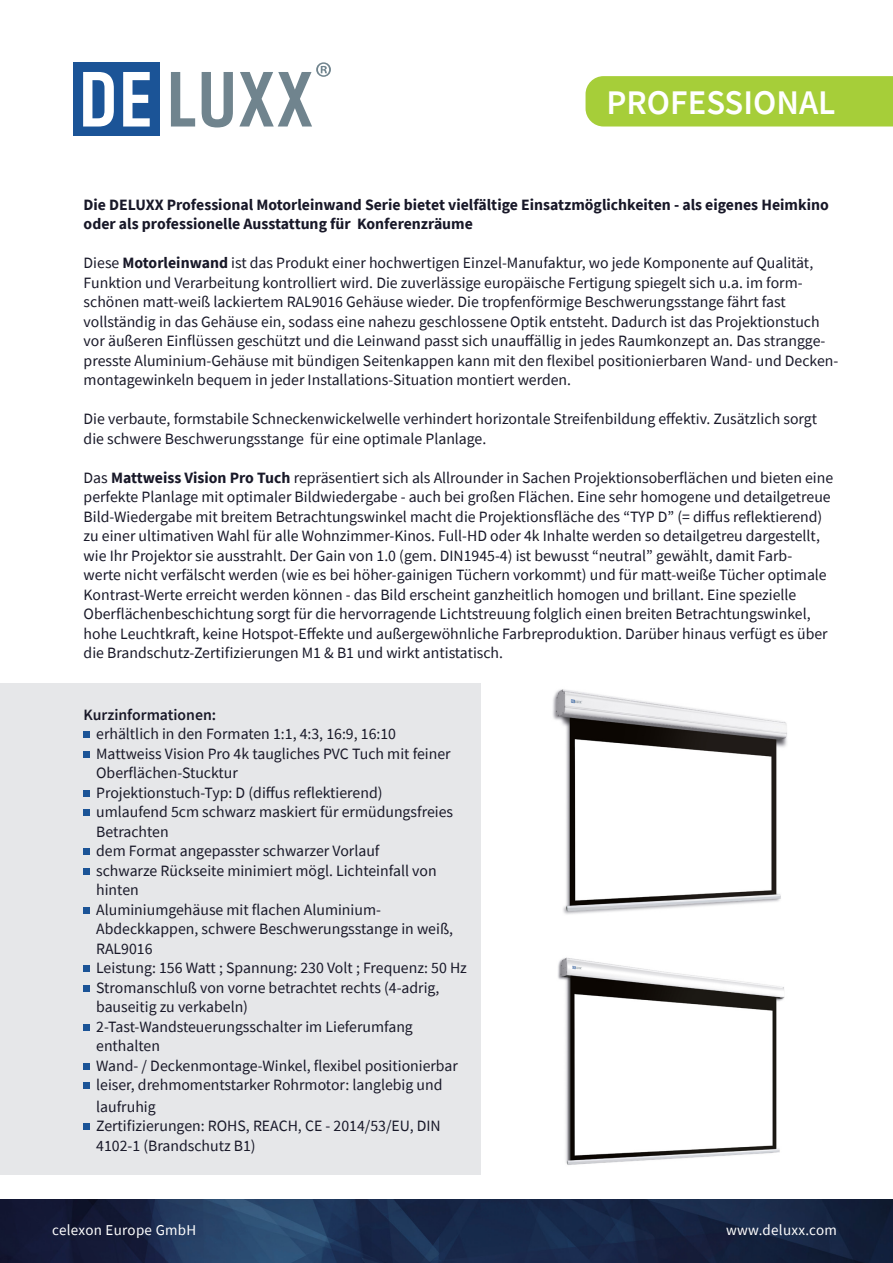
<style>
.page{position:relative;width:893px;height:1263px;background:#fff}
.page>*{position:absolute;margin:0;border:0;box-sizing:border-box;transform-origin:0 0}
.t1{font:600 34.5px "Source Sans Pro";color:#fff}
.t2{font:15.75px/19.5px "Source Sans Pro";color:#181828}
.t3{font:700 15.75px/19.5px "Source Sans Pro";color:#181828}
.t4{font:600 15.75px "Source Sans Pro";color:#181828}
.t5{font:15px "Source Sans Pro";letter-spacing:.02em;color:#fff}
.s1{font-weight:700}
</style>
<div class="page">
<img style="left:0;top:1199px;width:893px;height:64px">
<div style="left:74px;top:62px;width:86px;height:74px;background:#1b5497"></div>
<svg style="left:83px;top:72px;width:31px;height:55px"></svg>
<svg style="left:123px;top:72px;width:27px;height:55px"></svg>
<svg style="left:171px;top:72px;width:24px;height:55px"></svg>
<svg style="left:202px;top:72px;width:31px;height:55px"></svg>
<svg style="left:239px;top:62px;width:92px;height:65px"></svg>
<div style="left:585px;top:76px;width:308px;height:50px;background:#a6ce39"></div>
<img style="left:552px;top:689px;width:235px;height:226px">
<img style="left:558px;top:957px;width:227px;height:208px">
<div style="left:0;top:684px;width:480px;height:491px;background:#e6e7e9"></div>
<div style="left:84px;top:731px;width:6px;height:7px;background:#1b5497"></div>
<svg style="left:84px;top:751px;width:6px;height:6px"></svg>
<svg style="left:84px;top:790px;width:6px;height:6px"></svg>
<div style="left:84px;top:809px;width:6px;height:7px;background:#1b5497"></div>
<div style="left:84px;top:848px;width:6px;height:7px;background:#1b5497"></div>
<svg style="left:84px;top:868px;width:6px;height:6px"></svg>
<svg style="left:84px;top:907px;width:6px;height:6px"></svg>
<div style="left:84px;top:965px;width:6px;height:7px;background:#1b5497"></div>
<svg style="left:84px;top:985px;width:6px;height:6px"></svg>
<svg style="left:84px;top:1024px;width:6px;height:6px"></svg>
<svg style="left:84px;top:1063px;width:6px;height:6px"></svg>
<div style="left:84px;top:1082px;width:6px;height:7px;background:#1b5497"></div>
<div style="left:84px;top:1123px;width:6px;height:7px;background:#1b5497"></div>
<h1 class="t1" style="left:606px;top:80px;width:231px">PROFESSIONAL</h1>
<p class="t3" style="left:84px;top:194px;width:747px">Die DELUXX Professional Motorleinwand Serie bietet vielfältige Einsatzmöglichkeiten - als eigenes Heimkino oder als professionelle Ausstattung für Konferenzräume</p>
<p class="t2" style="left:84px;top:253px;width:756px">Diese <span class="s1">Motorleinwand</span> ist das Produkt einer hochwertigen Einzel-Manufaktur, wo jede Komponente auf Qualität, Funktion und Verarbeitung kontrolliert wird. Die zuverlässige europäische Fertigung spiegelt sich u.a. im form&shy;schönen matt-weiß lackiertem RAL9016 Gehäuse wieder. Die tropfenförmige Beschwerungsstange fährt fast vollständig in das Gehäuse ein, sodass eine nahezu geschlossene Optik entsteht. Dadurch ist das Projektionstuch vor äußeren Einflüssen geschützt und die Leinwand passt sich unauffällig in jedes Raumkonzept an. Das strangge&shy;presste Aluminium-Gehäuse mit bündigen Seitenkappen kann mit den flexibel positionierbaren Wand- und Decken&shy;montagewinkeln bequem in jeder Installations-Situation montiert werden.</p>
<p class="t2" style="left:84px;top:409px;width:735px">Die verbaute, formstabile Schneckenwickelwelle verhindert horizontale Streifenbildung effektiv. Zusätzlich sorgt die schwere Beschwerungsstange für eine optimale Planlage.</p>
<p class="t2" style="left:84px;top:467px;width:751px">Das <span class="s1">Mattweiss Vision Pro Tuch</span> repräsentiert sich als Allrounder in Sachen Projektionsoberflächen und bieten eine perfekte Planlage mit optimaler Bildwiedergabe - auch bei großen Flächen. Eine sehr homogene und detailgetreue Bild-Wiedergabe mit breitem Betrachtungswinkel macht die Projektionsfläche des “TYP D” (= diffus reflektierend) zu einer ultimativen Wahl für alle Wohnzimmer-Kinos. Full-HD oder 4k Inhalte werden so detailgetreu dargestellt, wie Ihr Projektor sie ausstrahlt. Der Gain von 1.0 (gem. DIN1945-4) ist bewusst “neutral” gewählt, damit Farb&shy;werte nicht verfälscht werden (wie es bei höher-gainigen Tüchern vorkommt) und für matt-weiße Tücher optimale Kontrast-Werte erreicht werden können - das Bild erscheint ganzheitlich homogen und brillant. Eine spezielle Oberflächenbeschichtung sorgt für die hervorragende Lichtstreuung folglich einen breiten Betrachtungswinkel, hohe Leuchtkraft, keine Hotspot-Effekte und außergewöhnliche Farbreproduktion. Darüber hinaus verfügt es über die Brandschutz-Zertifizierungen M1 &amp; B1 und wirkt antistatisch.</p>
<p class="t4" style="left:84px;top:704px;width:134px">Kurzinformationen:</p>
<p class="t2" style="left:96px;top:724px;width:372px">erhältlich in den Formaten 1:1, 4:3, 16:9, 16:10<br>Mattweiss Vision Pro 4k taugliches PVC Tuch mit feiner Oberflächen-Stucktur<br>Projektionstuch-Typ: D (diffus reflektierend)<br>umlaufend 5cm schwarz maskiert für ermüdungsfreies Betrachten<br>dem Format angepasster schwarzer Vorlauf<br>schwarze Rückseite minimiert mögl. Lichteinfall von hinten<br>Aluminiumgehäuse mit flachen Aluminium-Abdeckkappen, schwere Beschwerungsstange in weiß, RAL9016<br>Leistung: 156 Watt ; Spannung: 230 Volt ; Frequenz: 50 Hz Stromanschluß von vorne betrachtet rechts (4-adrig, bauseitig zu verkabeln)<br>2-Tast-Wandsteuerungsschalter im Lieferumfang enthalten<br>Wand- / Deckenmontage-Winkel, flexibel positionierbar leiser, drehmomentstarker Rohrmotor: langlebig und</p>
<p class="t2" style="left:96px;top:1097px;width:346px">laufruhig<br>Zertifizierungen: ROHS, REACH, CE - 2014/53/EU, DIN<br>4102-1 (Brandschutz B1)</p>
<p class="t5" style="left:52px;top:1221px;width:146px">celexon Europe GmbH</p>
<p class="t5" style="left:726px;top:1221px;width:112px">www.deluxx.com</p>
</div>
